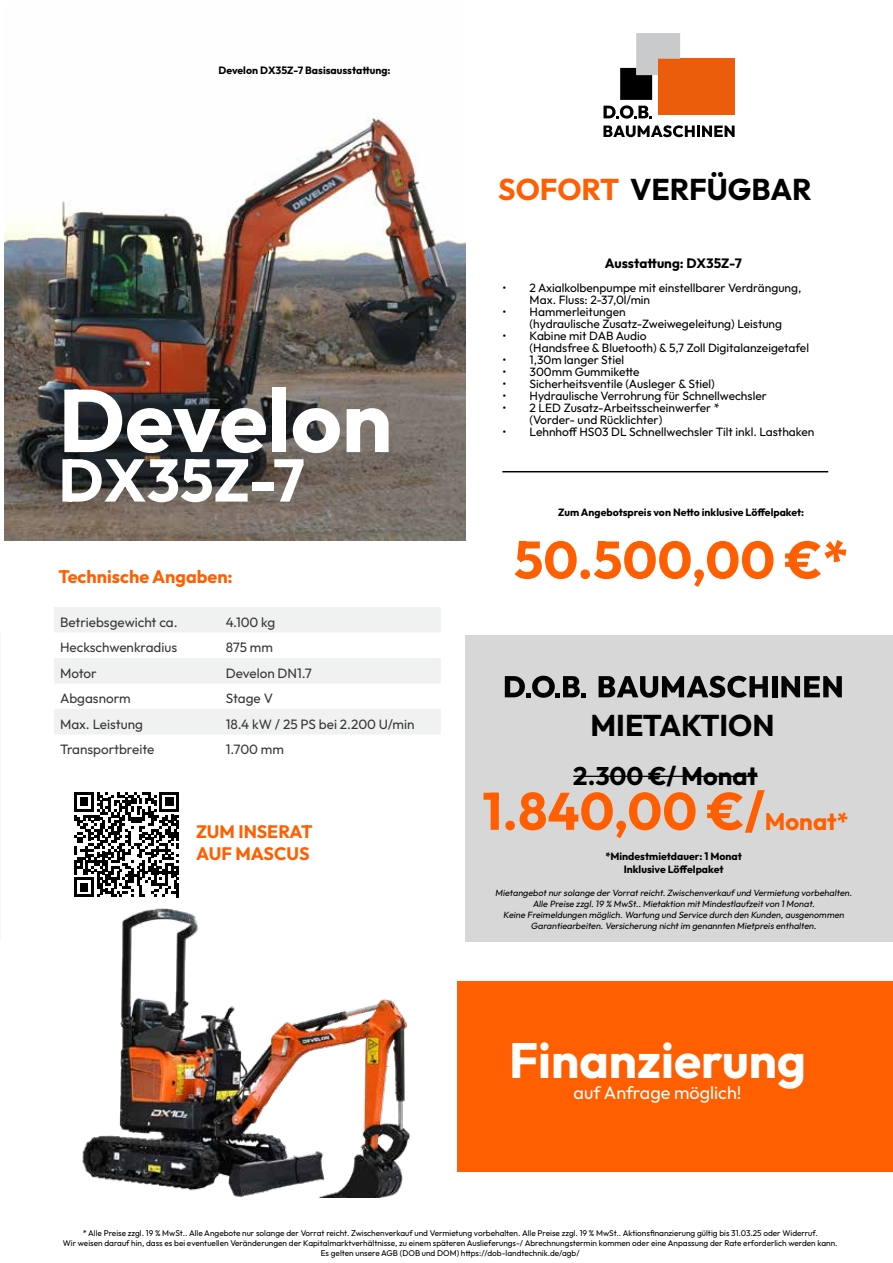
<style>
.page{position:relative;width:893px;height:1263px;background:#fff}
.page>*{position:absolute;margin:0;border:0;box-sizing:border-box;transform-origin:0 0}
.t1{font:700 88.5px "Outfit";color:#fff}
.t2{font:700 60px "Outfit";color:#fff}
.t3{font:700 52.5px "Outfit";color:#ff5f00}
.t4{font:700 49.5px "Outfit";color:#fff}
.t5{font:700 30px "Outfit";color:#000}
.t6{font:700 25.5px "Outfit";color:#000}
.t7{font:700 18px/21.6px "Outfit";color:#ff5f00}
.t8{font:18px "Outfit";color:#fff}
.t9{font:13.5px "Outfit";color:#373736}
.t10{font:700 13.5px "Outfit";color:#000}
.t11{font:12px/12px "Outfit";color:#000}
.t12{font:700 10.5px/12.6px "Outfit";color:#000;text-align:center}
.t13{font:9px/10.8px "Outfit";color:#000;text-align:center}
.t14{font:8.25px/9.9px "Outfit";color:#000;text-align:center}
.s1{color:#ff5f00}
.s2{font-size:24px}
</style>
<div class="page">
<img style="left:4px;top:117px;width:462px;height:423px">
<div style="left:466px;top:636px;width:427px;height:306px;background:#d8d7d8"></div>
<div style="left:658px;top:58px;width:77px;height:57px;background:#eb5d0b"></div>
<svg style="left:603px;top:33px;width:77px;height:86px"></svg>
<svg style="left:603px;top:125px;width:132px;height:12px"></svg>
<hr style="left:502px;top:471px;width:326px;height:1px;background:#000">
<svg style="left:505px;top:676px;width:81px;height:22px"></svg>
<svg style="left:599px;top:676px;width:169px;height:22px"></svg>
<div style="left:772px;top:676px;width:5px;height:21px;background:#010202"></div>
<svg style="left:781px;top:676px;width:61px;height:21px"></svg>
<hr style="left:573px;top:776px;width:185px;height:1px;background:#000">
<img style="left:82px;top:896px;width:384px;height:301px">
<svg style="left:54px;top:607px;width:387px;height:127px;fill:#f0f1f1"></svg>
<svg style="left:74px;top:792px;width:105px;height:105px"></svg>
<hr style="left:176px;top:883px;width:3px;height:14px;background:#000">
<div style="left:457px;top:981px;width:436px;height:191px;background:#ff5f00"></div>
<p class="t12" style="left:218px;top:64px;width:174px">Develon DX35Z-7 Basisausstattung:</p>
<h1 class="t1" style="left:58px;top:371px;width:336px">Develon</h1>
<h2 class="t2" style="left:58px;top:446px;width:248px">DX35Z-7</h2>
<h3 class="t7" style="left:58px;top:565px;width:176px">Technische Angaben:</h3>
<h3 class="t9" style="left:60px;top:614px;width:119px">Betriebsgewicht ca.</h3>
<h3 class="t9" style="left:226px;top:614px;width:51px">4.100 kg</h3>
<h3 class="t9" style="left:60px;top:640px;width:119px">Heckschwenkradius</h3>
<h3 class="t9" style="left:226px;top:640px;width:49px">875 mm</h3>
<h3 class="t9" style="left:60px;top:665px;width:38px">Motor</h3>
<h3 class="t9" style="left:226px;top:665px;width:88px">Develon DN1.7</h3>
<h3 class="t9" style="left:60px;top:691px;width:72px">Abgasnorm</h3>
<h3 class="t9" style="left:226px;top:691px;width:49px">Stage V</h3>
<h3 class="t9" style="left:60px;top:716px;width:85px">Max. Leistung</h3>
<h3 class="t9" style="left:226px;top:716px;width:190px">18.4 kW / 25 PS bei 2.200 U/min</h3>
<h3 class="t9" style="left:60px;top:742px;width:96px">Transportbreite</h3>
<h3 class="t9" style="left:226px;top:742px;width:60px">1.700 mm</h3>
<h3 class="t7" style="left:196px;top:821px;width:118px">ZUM INSERAT<br>AUF MASCUS</h3>
<h3 class="t5" style="left:498px;top:172px;width:315px"><span class="s1">SOFORT</span> VERFÜGBAR</h3>
<h3 class="t10" style="left:605px;top:255px;width:138px">Ausstattung: DX35Z-7</h3>
<h3 class="t11" style="left:530px;top:281px;width:273px;text-indent:-27px">• 2 Axialkolbenpumpe mit einstellbarer Verdrängung,<br>Max. Fluss: 2-37,0l/min</h3>
<h3 class="t11" style="left:530px;top:305px;width:254px;text-indent:-27px">• Hammerleitungen<br>(hydraulische Zusatz-Zweiwegeleitung) Leistung</h3>
<h3 class="t11" style="left:530px;top:329px;width:281px;text-indent:-27px">• Kabine mit DAB Audio<br>(Handsfree &amp; Bluetooth) &amp; 5,7 Zoll Digitalanzeigetafel</h3>
<h3 class="t11" style="left:503px;top:353px;width:123px">• 1,30m langer Stiel</h3>
<h3 class="t11" style="left:503px;top:365px;width:139px">• 300mm Gummikette</h3>
<h3 class="t11" style="left:503px;top:377px;width:214px">• Sicherheitsventile (Ausleger &amp; Stiel)</h3>
<h3 class="t11" style="left:503px;top:389px;width:266px">• Hydraulische Verrohrung für Schnellwechsler</h3>
<h3 class="t11" style="left:530px;top:401px;width:191px;text-indent:-27px">• 2 LED Zusatz-Arbeitsscheinwerfer * (Vorder- und Rücklichter)</h3>
<h3 class="t11" style="left:503px;top:425px;width:313px">• Lehnhoff HS03 DL Schnellwechsler Tilt inkl. Lasthaken</h3>
<p class="t12" style="left:558px;top:505px;width:248px">Zum Angebotspreis von Netto inklusive Löffelpaket:</p>
<h3 class="t3" style="left:514px;top:530px;width:336px">50.500,00 €*</h3>
<h3 class="t5" style="left:591px;top:708px;width:186px">MIETAKTION</h3>
<h3 class="t6" style="left:573px;top:761px;width:186px">2.300 €/ Monat</h3>
<h3 class="t3" style="left:482px;top:781px;width:368px">1.840,00 €/<span class="s2">Monat*</span></h3>
<p class="t12" style="left:605px;top:850px;width:138px">*Mindestmietdauer: 1 Monat<br>Inklusive Löffelpaket</p>
<p class="t13" style="left:495px;top:887px;width:360px">Mietangebot nur solange der Vorrat reicht.Zwischenverkauf und Vermietung vorbehalten.<br>Alle Preise zzgl.19 % MwSt..Mietaktion mit Mindestlaufzeit von 1 Monat.<br>Keine Freimeldungen möglich.Wartung und Service durch den Kunden,ausgenommen Garantiearbeiten.Versicherung nicht im genannten Mietpreis enthalten.</p>
<h3 class="t4" style="left:509px;top:1032px;width:299px">Finanzierung</h3>
<h3 class="t8" style="left:574px;top:1082px;width:169px">auf Anfrage möglich!</h3>
<p class="t14" style="left:63px;top:1228px;width:776px">* Alle Preise zzgl. 19 % MwSt.. Alle Angebote nur solange der Vorrat reicht. Zwischenverkauf und Vermietung vorbehalten. Alle Preise zzgl. 19 % MwSt.. Aktionsfinanzierung gültig bis 31.03.25 oder Widerruf.<br>Wir weisen darauf hin, dass es bei eventuellen Veränderungen der Kapitalmarktverhältnisse, zu einem späteren Auslieferungs-/ Abrechnungstermin kommen oder eine Anpassung der Rate erforderlich werden kann.<br>Es gelten unsere AGB (DOB und DOM) https://dob-landtechnik.de/agb/</p>
</div>
